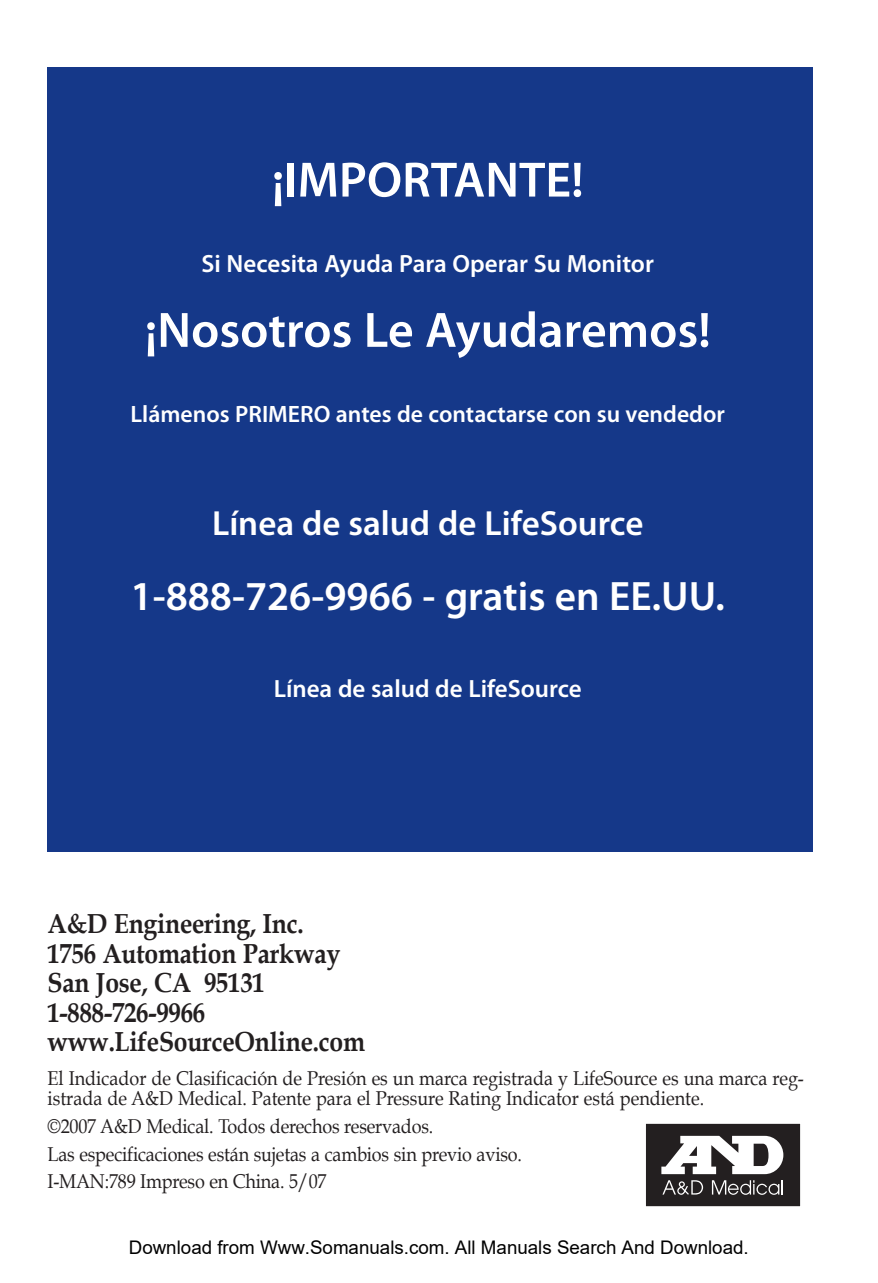
<style>
.page{position:relative;width:878px;height:1283px;background:#fff}
.page>*{position:absolute;margin:0;border:0;box-sizing:border-box;transform-origin:0 0}
.t1{font:600 50px "Myriad Pro";color:#fff}
.t2{font:600 41.25px "Myriad Pro";color:#fff}
.t3{font:600 35px "Myriad Pro";color:#fff}
.t4{font:700 27.5px/29.5px "Book Antiqua";letter-spacing:-.01em;color:#231f20;scale:.9 1}
.t5{font:600 25px "Myriad Pro";color:#fff}
.t6{font:600 23.75px "Myriad Pro";color:#fff}
.t7{font:20px/27.5px "Book Antiqua";color:#231f20;scale:.9 1}
.t8{font:18.75px "Arial";color:#000}
</style>
<div class="page">
<div style="left:644px;top:1122px;width:157px;height:86px;background:#231f20;border:2px solid #fff"></div>
<svg style="left:662px;top:1180px;width:41px;height:14px"></svg>
<svg style="left:712px;top:1180px;width:70px;height:14px"></svg>
<svg style="left:661px;top:1135px;width:122px;height:39px"></svg>
<div style="left:48px;top:68px;width:764px;height:783px;background:#153889"></div>
<h1 class="t1" style="left:272px;top:148px;width:313px">¡IMPORTANTE!</h1>
<p class="t5" style="left:201px;top:247px;width:454px">Si Necesita Ayuda Para Operar Su Monitor</p>
<h1 class="t1" style="left:145px;top:298px;width:567px">¡Nosotros Le Ayudaremos!</h1>
<p class="t6" style="left:131px;top:399px;width:596px">Llámenos PRIMERO antes de contactarse con su vendedor</p>
<h3 class="t3" style="left:212px;top:500px;width:433px">Línea de salud de LifeSource</h3>
<h2 class="t2" style="left:131px;top:569px;width:596px">1-888-726-9966 - gratis en EE.UU.</h2>
<p class="t5" style="left:274px;top:673px;width:309px">Línea de salud de LifeSource</p>
<h3 class="t4" style="left:48px;top:909px;width:354px">A&amp;D Engineering, Inc.<br>1756 Automation Parkway<br>San Jose, CA 95131<br>1-888-726-9966 www.LifeSourceOnline.com</h3>
<p class="t7" style="left:48px;top:1068px;width:842px;line-height:20px">El Indicador de Clasificación de Presión es un marca registrada y LifeSource es una marca reg&shy;istrada de A&amp;D Medical. Patente para el Pressure Rating Indicator está pendiente.</p>
<p class="t7" style="left:48px;top:1112px;width:529px">©2007 A&amp;D Medical. Todos derechos reservados.<br>Las especificaciones están sujetas a cambios sin previo aviso.<br>I-MAN:789 Impreso en China. 5/07</p>
<p class="t8" style="left:129px;top:1237px;width:621px">Download from Www.Somanuals.com. All Manuals Search And Download.</p>
</div>
